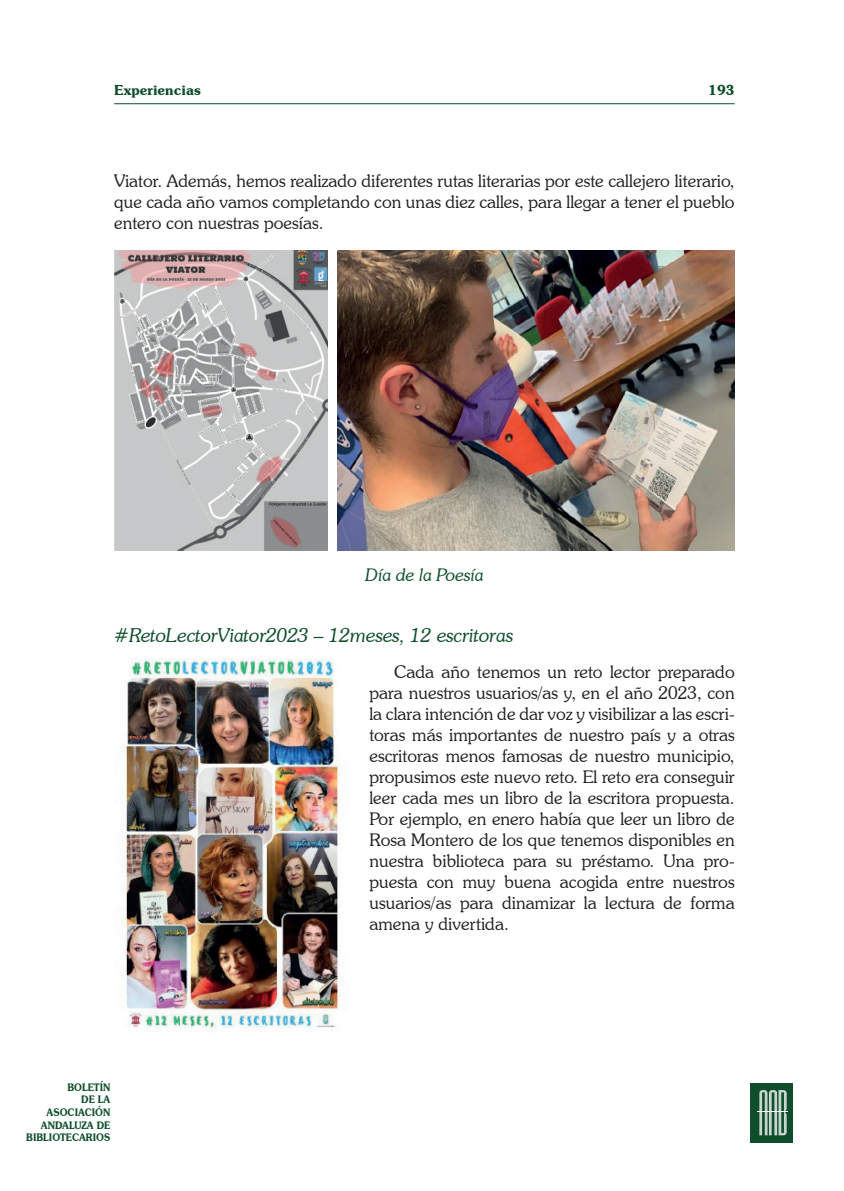
<style>
.page{position:relative;width:844px;height:1191px;background:#fff}
.page>*{position:absolute;margin:0;border:0;box-sizing:border-box;transform-origin:0 0}
.t1{font:italic 300 19.25px "Souvenir IT Cby BT";color:#0e4e2c}
.t2{font:300 17.5px/21px "Souvenir IT Cby BT";color:#231f20;text-align:justify}
.t3{font:italic 300 17.5px "Souvenir IT Cby BT";color:#0e4e2c}
.t4{font:600 14px "Souvenir IT Cby BT";color:#0e4e2c}
.t5{font:600 10.5px/12.6px "Souvenir IT Cby BT";color:#0e4e2c;text-align:right;scale:.88 1}
</style>
<div class="page">
<div style="left:750px;top:1083px;width:42px;height:59px;background:#0e4e2c"></div>
<svg style="left:759px;top:1090px;width:27px;height:45px"></svg>
<hr style="left:756px;top:1111px;width:31px;height:1px;background:#fff">
<hr style="left:114px;top:103px;width:620px;height:1px;background:#0e4e2c">
<img style="left:114px;top:250px;width:213px;height:300px">
<img style="left:337px;top:250px;width:397px;height:300px">
<img style="left:114px;top:658px;width:234px;height:374px">
<p class="t4" style="left:114px;top:81px;width:88px">Experiencias</p>
<p class="t4" style="left:708px;top:81px;width:28px">193</p>
<p class="t2" style="left:114px;top:170px;width:622px">Viator. Además, hemos realizado diferentes rutas literarias por este callejero literario, que cada año vamos completando con unas diez calles, para llegar a tener el pueblo entero con nuestras poesías.</p>
<p class="t3" style="left:365px;top:564px;width:119px">Día de la Poesía</p>
<p class="t1" style="left:114px;top:623px;width:400px">#RetoLectorViator2023 – 12meses, 12 escritoras</p>
<p class="t2" style="left:369px;top:660px;width:367px;text-indent:25px">Cada año tenemos un reto lector preparado para nuestros usuarios/as y, en el año 2023, con la clara intención de dar voz y visibilizar a las escri&shy;toras más importantes de nuestro país y a otras escritoras menos famosas de nuestro municipio, propusimos este nuevo reto. El reto era conseguir leer cada mes un libro de la escritora propuesta.<br>Por ejemplo, en enero había que leer un libro de Rosa Montero de los que tenemos disponibles en nuestra biblioteca para su préstamo. Una pro&shy;puesta con muy buena acogida entre nuestros usuarios/as para dinamizar la lectura de forma amena y divertida.</p>
<p class="t5" style="left:26px;top:1080px;width:97px">BOLETÍN<br>DE LA<br>ASOCIACIÓN<br>ANDALUZA DE<br>BIBLIOTECARIOS</p>
</div>
